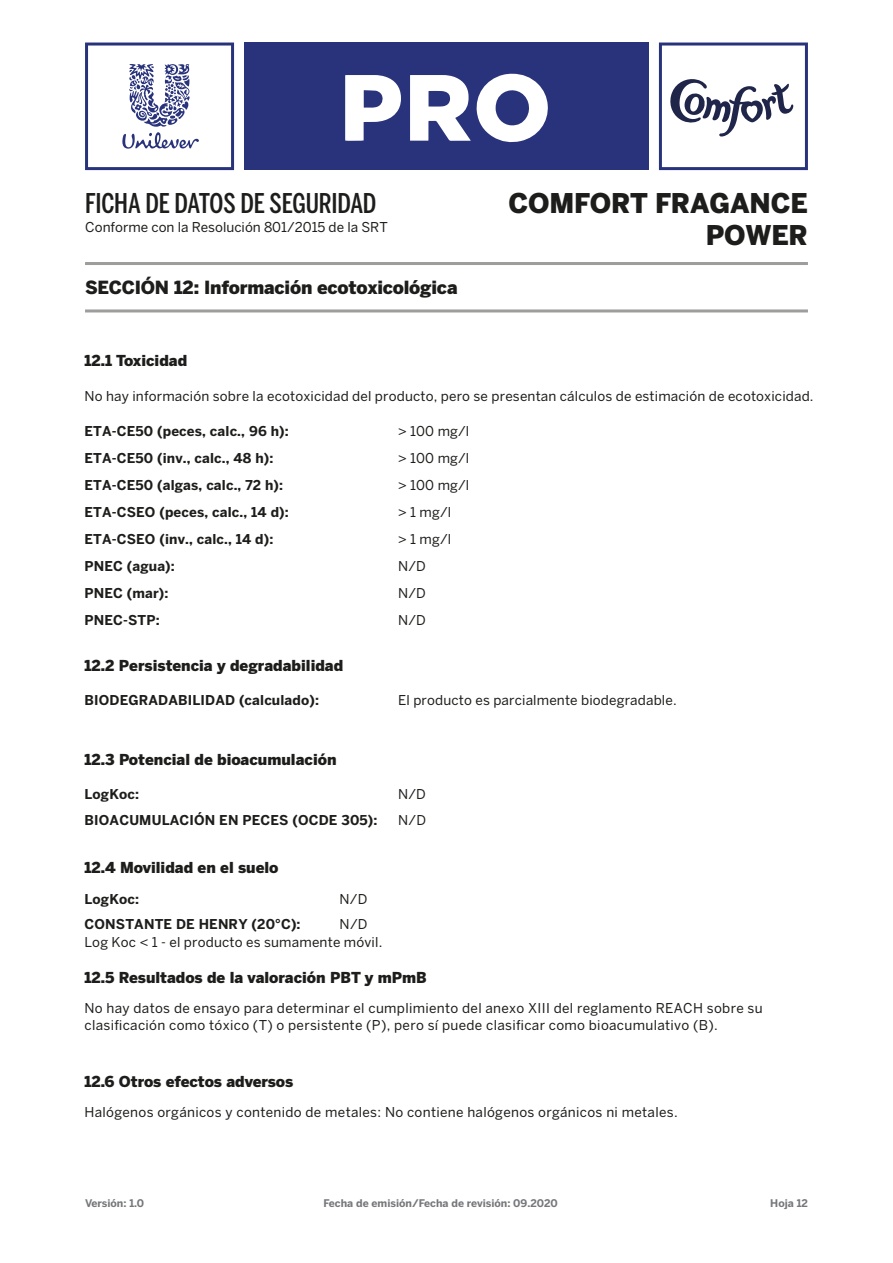
<style>
.page{position:relative;width:893px;height:1263px;background:#fff}
.page>*{position:absolute;margin:0;border:0;box-sizing:border-box;transform-origin:0 0}
.t1{font:500 27px "Benton Sans Comp";letter-spacing:-.005em;color:#1d1d1b}
.t2{font:900 27px/32.4px "Benton Sans";letter-spacing:-.01em;color:#1d1d1b;text-align:right}
.t3{font:900 18px "Benton Sans";letter-spacing:-.01em;color:#1d1d1b}
.t4{font:900 15px "Benton Sans";color:#1d1d1b}
.t5{font:13.5px/27px "Benton Sans";letter-spacing:.025em;color:#1d1d1b}
.t6{font:700 13.5px/27px "Benton Sans";letter-spacing:.01em;color:#1d1d1b}
.t7{font:13.5px "Benton Sans";color:#1d1d1b}
.t8{font:700 10.5px "Benton Sans";color:#76777b}
</style>
<div class="page">
<div style="left:245px;top:43px;width:404px;height:127px;background:#29337b"></div>
<svg style="left:85px;top:43px;width:149px;height:127px"></svg>
<svg style="left:410px;top:74px;width:138px;height:69px"></svg>
<svg style="left:345px;top:75px;width:56px;height:66px"></svg>
<svg style="left:659px;top:43px;width:149px;height:127px"></svg>
<hr style="left:85px;top:262px;width:723px;height:3px;background:#9d9d9c">
<hr style="left:85px;top:309px;width:723px;height:3px;background:#9d9d9c">
<h1 class="t1" style="left:85px;top:187px;width:293px">FICHA DE DATOS DE SEGURIDAD</h1>
<h1 class="t2" style="left:508px;top:186px;width:301px">COMFORT FRAGANCE<br>POWER</h1>
<p class="t7" style="left:85px;top:220px;width:304px">Conforme con la Resolución 801/2015 de la SRT</p>
<h2 class="t3" style="left:85px;top:277px;width:374px">SECCIÓN 12: Información ecotoxicológica</h2>
<p class="t4" style="left:84px;top:351px;width:104px">12.1 Toxicidad</p>
<p class="t5" style="left:84px;top:382px;width:731px">No hay información sobre la ecotoxicidad del producto, pero se presentan cálculos de estimación de ecotoxicidad.</p>
<p class="t6" style="left:84px;top:417px;width:206px">ETA-CE50 (peces, calc., 96 h):<br>ETA-CE50 (inv., calc., 48 h):<br>ETA-CE50 (algas, calc., 72 h):<br>ETA-CSEO (peces, calc., 14 d):<br>ETA-CSEO (inv., calc., 14 d):<br>PNEC (agua):<br>PNEC (mar):<br>PNEC-STP:</p>
<p class="t5" style="left:398px;top:417px;width:73px">&gt; 100 mg/l &gt; 100 mg/l &gt; 100 mg/l &gt; 1 mg/l<br>&gt; 1 mg/l<br>N/D<br>N/D<br>N/D</p>
<p class="t4" style="left:84px;top:656px;width:260px">12.2 Persistencia y degradabilidad</p>
<p class="t6" style="left:84px;top:686px;width:236px">BIODEGRADABILIDAD (calculado):</p>
<p class="t5" style="left:398px;top:686px;width:280px">El producto es parcialmente biodegradable.</p>
<p class="t4" style="left:84px;top:751px;width:254px">12.3 Potencial de bioacumulación</p>
<p class="t6" style="left:84px;top:781px;width:56px">LogKoc:</p>
<p class="t5" style="left:398px;top:781px;width:29px">N/D</p>
<p class="t6" style="left:84px;top:806px;width:295px">BIOACUMULACIÓN EN PECES (OCDE 305):</p>
<p class="t5" style="left:398px;top:806px;width:30px">N/D</p>
<p class="t4" style="left:84px;top:859px;width:196px">12.4 Movilidad en el suelo</p>
<p class="t6" style="left:84px;top:885px;width:56px">LogKoc:</p>
<p class="t5" style="left:340px;top:885px;width:29px">N/D</p>
<p class="t6" style="left:84px;top:911px;width:218px">CONSTANTE DE HENRY (20°C):</p>
<p class="t5" style="left:84px;top:929px;width:299px">Log Koc &lt; 1 - el producto es sumamente móvil.</p>
<p class="t5" style="left:340px;top:911px;width:30px">N/D</p>
<p class="t4" style="left:84px;top:968px;width:344px">12.5 Resultados de la valoración PBT y mPmB</p>
<p class="t5" style="left:84px;top:1000px;width:680px;line-height:16.2px">No hay datos de ensayo para determinar el cumplimiento del anexo XIII del reglamento REACH sobre su clasificación como tóxico (T) o persistente (P), pero sí puede clasificar como bioacumulativo (B).</p>
<p class="t4" style="left:84px;top:1072px;width:210px">12.6 Otros efectos adversos</p>
<p class="t5" style="left:84px;top:1099px;width:595px">Halógenos orgánicos y contenido de metales: No contiene halógenos orgánicos ni metales.</p>
<p class="t8" style="left:85px;top:1197px;width:60px">Versión: 1.0</p>
<p class="t8" style="left:323px;top:1197px;width:236px">Fecha de emisión/Fecha de revisión: 09.2020</p>
<p class="t8" style="left:770px;top:1197px;width:39px">Hoja 12</p>
</div>
